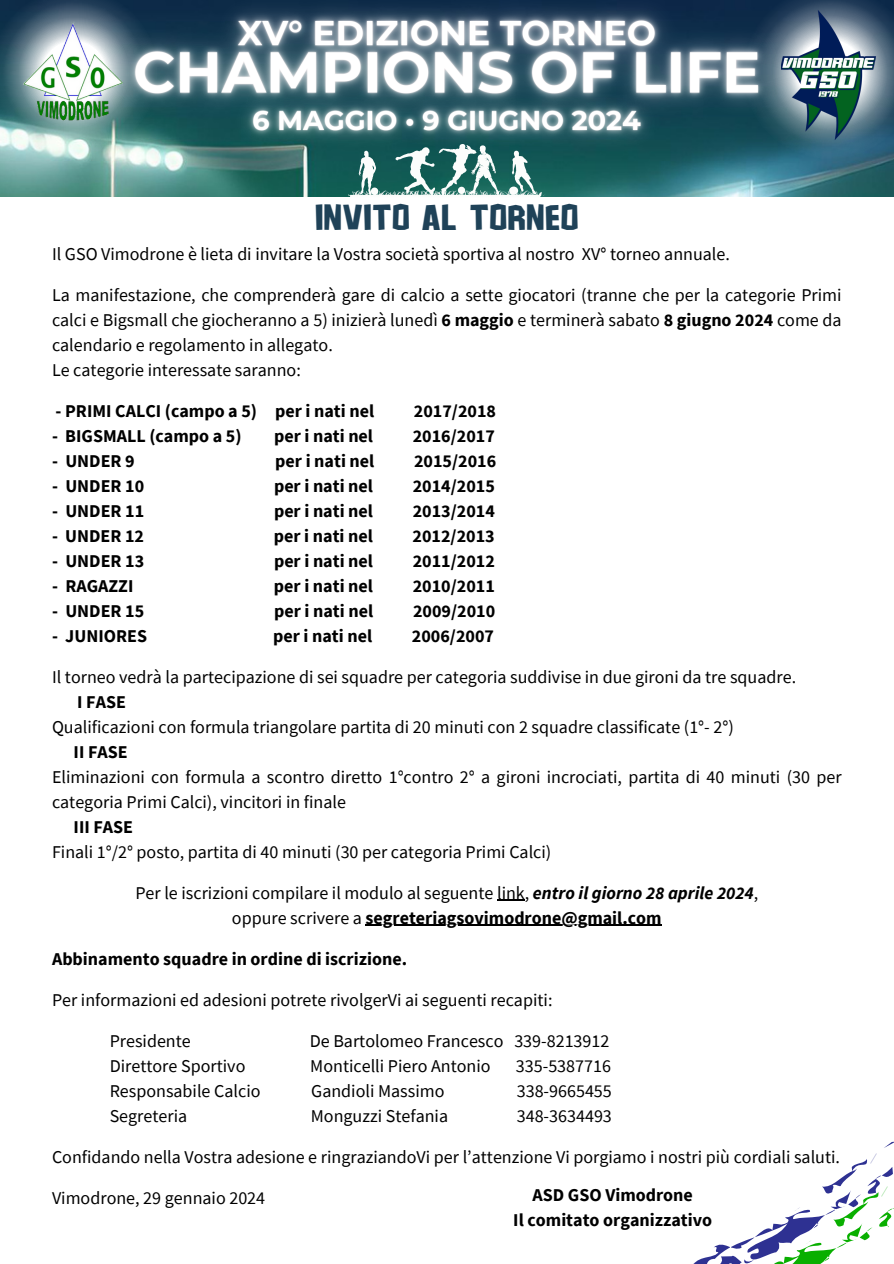
<style>
.page{position:relative;width:894px;height:1264px;background:#fff}
.page>*{position:absolute;margin:0;border:0;box-sizing:border-box;transform-origin:0 0}
.t1{font:37.5px "Unique";color:#1f4258}
.t2{font:18px/25px "Source Sans Pro";color:#000}
.t3{font:700 18px/24.8px "Source Sans Pro";color:#000;text-align:center}
.s1{font-weight:700}
.s2{font-weight:700;font-style:italic}
.s3{font-weight:400}
</style>
<div class="page">
<svg style="left:694px;top:1141px;width:199px;height:122px"></svg>
<svg style="left:497px;top:899px;width:27px;height:1px"></svg>
<hr style="left:365px;top:924px;width:296px;height:1px;background:#000">
<img style="left:0;top:152px;width:893px;height:45px">
<svg style="left:742px;top:0;width:151px;height:159px;background:#366078"></svg>
<img style="left:806px;top:3px;width:72px;height:139px">
<img style="left:158px;top:0;width:648px;height:152px">
<img style="left:217px;top:69px;width:461px;height:105px">
<svg style="left:0;top:0;width:158px;height:157px;background:#62848d"></svg>
<img style="left:21px;top:21px;width:106px;height:103px">
<hr style="left:350px;top:195px;width:190px;height:2px;background:#fcfdfc">
<img style="left:347px;top:191px;width:199px;height:4px">
<svg style="left:358px;top:151px;width:20px;height:44px"></svg>
<svg style="left:395px;top:144px;width:103px;height:51px"></svg>
<div style="left:371px;top:187px;width:7px;height:8px;background:#fcfdfc;border-radius:50%"></div>
<svg style="left:510px;top:151px;width:26px;height:44px"></svg>
<div style="left:509px;top:186px;width:9px;height:9px;background:#fcfdfc;border-radius:50%"></div>
<p class="t1" style="left:315px;top:200px;width:265px">INVITO AL TORNEO</p>
<p class="t2" style="left:52px;top:241px;width:679px">Il GSO Vimodrone è lieta di invitare la Vostra società sportiva al nostro XV° torneo annuale.</p>
<p class="t2" style="left:52px;top:282px;width:790px">La manifestazione, che comprenderà gare di calcio a sette giocatori (tranne che per la categorie Primi calci e Bigsmall che giocheranno a 5) inizierà lunedì <span class="s1">6 maggio</span> e terminerà sabato <span class="s1">8 giugno 2024</span> come da</p>
<p class="t2" style="left:52px;top:332px;width:282px">calendario e regolamento in allegato.<br>Le categorie interessate saranno:</p>
<p class="t3" style="left:56px;top:398px;width:320px">- PRIMI CALCI (campo a 5) per i nati nel</p>
<p class="t3" style="left:414px;top:398px;width:84px">2017/2018</p>
<p class="t3" style="left:52px;top:423px;width:191px">- BIGSMALL (campo a 5)</p>
<p class="t3" style="left:274px;top:423px;width:100px">per i nati nel</p>
<p class="t3" style="left:412px;top:423px;width:84px">2016/2017</p>
<p class="t3" style="left:52px;top:448px;width:84px">- UNDER 9</p>
<p class="t3" style="left:275px;top:448px;width:100px">per i nati nel</p>
<p class="t3" style="left:414px;top:448px;width:84px">2015/2016</p>
<p class="t3" style="left:52px;top:473px;width:94px">- UNDER 10</p>
<p class="t3" style="left:274px;top:473px;width:100px">per i nati nel</p>
<p class="t3" style="left:412px;top:473px;width:84px">2014/2015</p>
<p class="t3" style="left:52px;top:498px;width:94px">- UNDER 11</p>
<p class="t3" style="left:274px;top:498px;width:100px">per i nati nel</p>
<p class="t3" style="left:412px;top:498px;width:84px">2013/2014</p>
<p class="t3" style="left:52px;top:523px;width:94px">- UNDER 12</p>
<p class="t3" style="left:274px;top:523px;width:100px">per i nati nel</p>
<p class="t3" style="left:412px;top:523px;width:84px">2012/2013</p>
<p class="t3" style="left:52px;top:548px;width:94px">- UNDER 13</p>
<p class="t3" style="left:274px;top:548px;width:100px">per i nati nel</p>
<p class="t3" style="left:412px;top:548px;width:84px">2011/2012</p>
<p class="t3" style="left:52px;top:573px;width:83px">- RAGAZZI</p>
<p class="t3" style="left:274px;top:573px;width:100px">per i nati nel</p>
<p class="t3" style="left:412px;top:573px;width:84px">2010/2011</p>
<p class="t3" style="left:52px;top:598px;width:94px">- UNDER 15</p>
<p class="t3" style="left:274px;top:598px;width:100px">per i nati nel</p>
<p class="t3" style="left:413px;top:598px;width:84px">2009/2010</p>
<p class="t3" style="left:52px;top:623px;width:96px">- JUNIORES</p>
<p class="t3" style="left:273px;top:623px;width:100px">per i nati nel</p>
<p class="t3" style="left:412px;top:623px;width:84px">2006/2007</p>
<p class="t2" style="left:52px;top:664px;width:745px">Il torneo vedrà la partecipazione di sei squadre per categoria suddivise in due gironi da tre squadre.</p>
<p class="t3" style="left:77px;top:689px;width:50px">I FASE</p>
<p class="t2" style="left:52px;top:714px;width:683px">Qualificazioni con formula triangolare partita di 20 minuti con 2 squadre classificate (1°- 2°)</p>
<h2 class="t3" style="left:74px;top:739px;width:56px">II FASE</h2>
<p class="t2" style="left:52px;top:764px;width:790px">Eliminazioni con formula a scontro diretto 1°contro 2° a gironi incrociati, partita di 40 minuti (30 per categoria Primi Calci), vincitori in finale</p>
<p class="t3" style="left:74px;top:814px;width:61px">III FASE</p>
<p class="t2" style="left:52px;top:839px;width:500px">Finali 1°/2° posto, partita di 40 minuti (30 per categoria Primi Calci)</p>
<h4 class="t2" style="left:135px;top:880px;width:624px">Per le iscrizioni compilare il modulo al seguente link, <span class="s2">entro il giorno 28 aprile 2024</span>,</h4>
<h4 class="t3" style="left:232px;top:905px;width:431px"><span class="s3">oppure scrivere a</span> segreteriagsovimodrone@gmail.com</h4>
<h4 class="t3" style="left:52px;top:946px;width:356px">Abbinamento squadre in ordine di iscrizione.</h4>
<p class="t2" style="left:52px;top:987px;width:502px">Per informazioni ed adesioni potrete rivolgerVi ai seguenti recapiti:</p>
<p class="t2" style="left:110px;top:1028px;width:83px">Presidente</p>
<p class="t2" style="left:310px;top:1028px;width:301px">De Bartolomeo Francesco 339-8213912</p>
<p class="t2" style="left:110px;top:1053px;width:137px">Direttore Sportivo</p>
<p class="t2" style="left:310px;top:1053px;width:182px">Monticelli Piero Antonio</p>
<p class="t2" style="left:515px;top:1053px;width:97px">335-5387716</p>
<p class="t2" style="left:110px;top:1078px;width:152px">Responsabile Calcio</p>
<p class="t2" style="left:311px;top:1078px;width:135px">Gandioli Massimo</p>
<p class="t2" style="left:516px;top:1078px;width:97px">338-9665455</p>
<p class="t2" style="left:110px;top:1103px;width:79px">Segreteria</p>
<p class="t2" style="left:311px;top:1103px;width:139px">Monguzzi Stefania</p>
<p class="t2" style="left:516px;top:1103px;width:97px">348-3634493</p>
<p class="t2" style="left:52px;top:1144px;width:789px">Confidando nella Vostra adesione e ringraziandoVi per l’attenzione Vi porgiamo i nostri più cordiali saluti.</p>
<p class="t2" style="left:52px;top:1185px;width:215px">Vimodrone, 29 gennaio 2024</p>
<h4 class="t3" style="left:513px;top:1182px;width:200px">ASD GSO Vimodrone<br>Il comitato organizzativo</h4>
</div>
